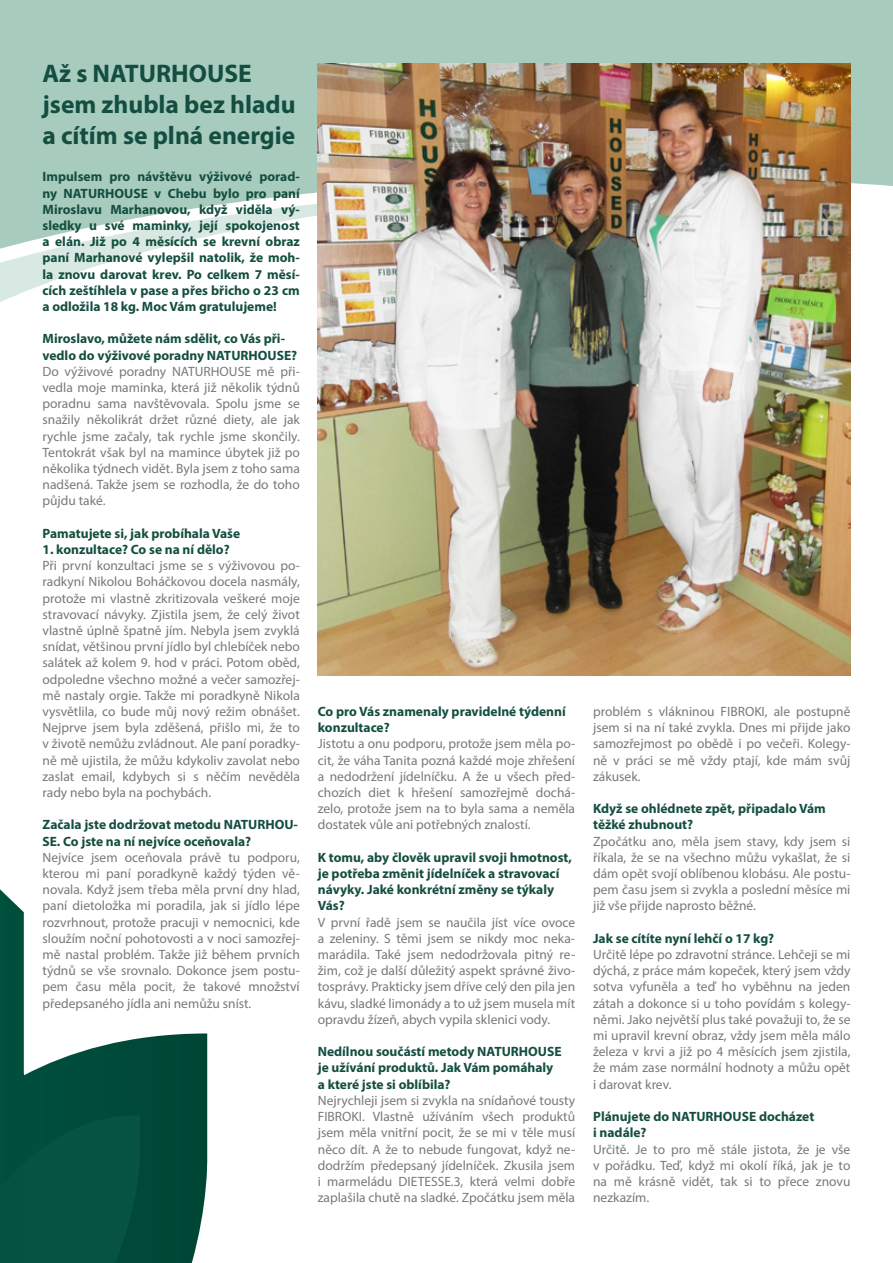
<style>
.page{position:relative;width:893px;height:1263px;background:#fff}
.page>*{position:absolute;margin:0;border:0;box-sizing:border-box;transform-origin:0 0}
.t1{font:700 25.5px/30.6px "Myriad Pro";color:#144e40}
.t2{font:13.5px/16.2px "Myriad Pro";color:#797979;text-align:justify}
.t3{font:700 13.5px/16.2px "Myriad Pro";color:#144e40}
</style>
<div class="page">
<svg style="left:0;top:889px;width:208px;height:374px"></svg>
<svg style="left:0;top:269px;width:851px;height:43px"></svg>
<svg style="left:0;top:255px;width:851px;height:14px"></svg>
<svg style="left:0;top:0;width:893px;height:255px;fill:#a7cbbd"></svg>
<img style="left:318px;top:64px;width:532px;height:611px">
<h1 class="t1" style="left:43px;top:58px;width:255px">Až s NATURHOUSE jsem zhubla bez hladu a cítím se plná energie</h1>
<p class="t3" style="left:43px;top:168px;width:259px;text-align:justify">Impulsem pro návštěvu výživové porad&shy;ny NATURHOUSE v Chebu bylo pro paní Miroslavu Marhanovou, když viděla vý&shy;sledky u své maminky, její spokojenost a elán. Již po 4 měsících se krevní obraz paní Marhanové vylepšil natolik, že moh&shy;la znovu darovat krev. Po celkem 7 měsí&shy;cích zeštíhlela v pase a přes břicho o 23 cm a odložila 18 kg. Moc Vám gratulujeme!</p>
<p class="t3" style="left:43px;top:330px;width:256px">Miroslavo, můžete nám sdělit, co Vás při&shy;vedlo do výživové poradny NATURHOUSE?</p>
<p class="t2" style="left:43px;top:363px;width:259px">Do výživové poradny NATURHOUSE mě při&shy;vedla moje maminka, která již několik týdnů poradnu sama navštěvovala. Spolu jsme se snažily několikrát držet různé diety, ale jak rychle jsme začaly, tak rychle jsme skončily.<br>Tentokrát však byl na mamince úbytek již po několika týdnech vidět. Byla jsem z toho sama nadšená. Takže jsem se rozhodla, že do toho půjdu také.</p>
<p class="t3" style="left:43px;top:525px;width:199px">Pamatujete si, jak probíhala Vaše</p>
<p class="t3" style="left:43px;top:541px;width:189px">1. konzultace? Co se na ní dělo?</p>
<p class="t2" style="left:43px;top:557px;width:259px">Při první konzultaci jsme se s výživovou po&shy;radkyní Nikolou Boháčkovou docela nasmály, protože mi vlastně zkritizovala veškeré moje stravovací návyky. Zjistila jsem, že celý život vlastně úplně špatně jím. Nebyla jsem zvyklá snídat, většinou první jídlo byl chlebíček nebo salátek až kolem 9. hod v práci. Potom oběd, odpoledne všechno možné a večer samozřej&shy;mě nastaly orgie. Takže mi poradkyně Nikola vysvětlila, co bude můj nový režim obnášet.<br>Nejprve jsem byla zděšená, přišlo mi, že to v životě nemůžu zvládnout. Ale paní poradky&shy;ně mě ujistila, že můžu kdykoliv zavolat nebo zaslat email, kdybych si s něčím nevěděla rady nebo byla na pochybách.</p>
<p class="t3" style="left:43px;top:816px;width:257px">Začala jste dodržovat metodu NATURHOU-<br>SE. Co jste na ní nejvíce oceňovala?</p>
<p class="t2" style="left:43px;top:849px;width:259px">Nejvíce jsem oceňovala právě tu podporu, kterou mi paní poradkyně každý týden vě&shy;novala. Když jsem třeba měla první dny hlad, paní dietoložka mi poradila, jak si jídlo lépe rozvrhnout, protože pracuji v nemocnici, kde sloužím noční pohotovosti a v noci samozřej&shy;mě nastal problém. Takže již během prvních týdnů se vše srovnalo. Dokonce jsem postu&shy;pem času měla pocit, že takové množství předepsaného jídla ani nemůžu sníst.</p>
<p class="t3" style="left:318px;top:703px;width:249px">Co pro Vás znamenaly pravidelné týdenní konzultace?</p>
<p class="t2" style="left:318px;top:736px;width:259px">Jistotu a onu podporu, protože jsem měla po&shy;cit, že váha Tanita pozná každé moje zhřešení a nedodržení jídelníčku. A že u všech před&shy;chozích diet k hřešení samozřejmě dochá&shy;zelo, protože jsem na to byla sama a neměla dostatek vůle ani potřebných znalostí.</p>
<p class="t3" style="left:318px;top:849px;width:256px">K tomu, aby člověk upravil svoji hmotnost, je potřeba změnit jídelníček a stravovací návyky. Jaké konkrétní změny se týkaly<br>Vás?</p>
<p class="t2" style="left:318px;top:914px;width:259px">V první řadě jsem se naučila jíst více ovoce a zeleniny. S těmi jsem se nikdy moc neka&shy;marádila. Také jsem nedodržovala pitný re&shy;žim, což je další důležitý aspekt správné živo&shy;tosprávy. Prakticky jsem dříve celý den pila jen kávu, sladké limonády a to už jsem musela mít opravdu žízeň, abych vypila sklenici vody.</p>
<p class="t3" style="left:318px;top:1043px;width:245px">Nedílnou součástí metody NATURHOUSE je užívání produktů. Jak Vám pomáhaly a které jste si oblíbila?</p>
<p class="t2" style="left:318px;top:1092px;width:259px">Nejrychleji jsem si zvykla na snídaňové tousty FIBROKI. Vlastně užíváním všech produktů jsem měla vnitřní pocit, že se mi v těle musí něco dít. A že to nebude fungovat, když ne&shy;dodržím předepsaný jídelníček. Zkusila jsem i marmeládu DIETESSE.3, která velmi dobře zaplašila chutě na sladké. Zpočátku jsem měla</p>
<p class="t2" style="left:593px;top:703px;width:259px">problém s vlákninou FIBROKI, ale postupně jsem si na ní také zvykla. Dnes mi přijde jako samozřejmost po obědě i po večeři. Kolegy&shy;ně v práci se mě vždy ptají, kde mám svůj zákusek.</p>
<p class="t3" style="left:593px;top:800px;width:234px">Když se ohlédnete zpět, připadalo Vám těžké zhubnout?</p>
<p class="t2" style="left:593px;top:833px;width:259px">Zpočátku ano, měla jsem stavy, kdy jsem si říkala, že se na všechno můžu vykašlat, že si dám opět svojí oblíbenou klobásu. Ale postu&shy;pem času jsem si zvykla a poslední měsíce mi již vše přijde naprosto běžné.</p>
<p class="t3" style="left:593px;top:930px;width:183px">Jak se cítíte nyní lehčí o 17 kg?</p>
<p class="t2" style="left:593px;top:946px;width:259px">Určitě lépe po zdravotní stránce. Lehčeji se mi dýchá, z práce mám kopeček, který jsem vždy sotva vyfuněla a teď ho vyběhnu na jeden zátah a dokonce si u toho povídám s kolegy&shy;němi. Jako největší plus také považuji to, že se mi upravil krevní obraz, vždy jsem měla málo železa v krvi a již po 4 měsících jsem zjistila, že mám zase normální hodnoty a můžu opět i darovat krev.</p>
<p class="t3" style="left:593px;top:1108px;width:223px">Plánujete do NATURHOUSE docházet i nadále?</p>
<p class="t2" style="left:593px;top:1141px;width:259px">Určitě. Je to pro mě stále jistota, že je vše v pořádku. Teď, když mi okolí říká, jak je to na mě krásně vidět, tak si to přece znovu nezkazím.</p>
</div>
